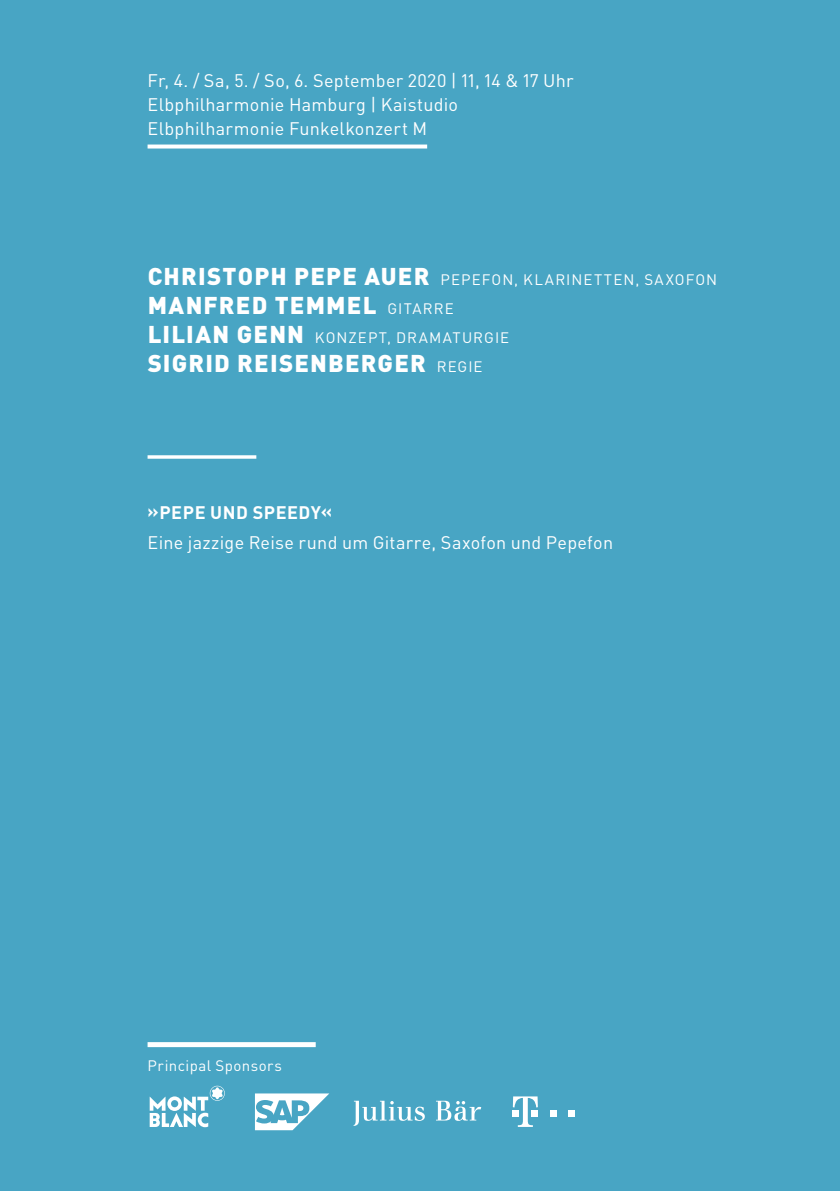
<style>
.page{position:relative;width:840px;height:1191px;background:#fff}
.page>*{position:absolute;margin:0;border:0;box-sizing:border-box;transform-origin:0 0}
.t1{font:900 24px "DIN Pro";letter-spacing:.05em;color:#fff}
.t2{font:18px/24px "DIN Pro";letter-spacing:.015em;color:#fff}
.t3{font:700 18px "DIN Pro";letter-spacing:.03em;color:#fff}
.t4{font:15px "DIN Pro";letter-spacing:.07em;color:#fff}
.t5{font:15px "DIN Pro";letter-spacing:.035em;color:#fff}
.s1{font-weight:900;font-size:24px}
.s2{font-weight:400;font-size:15px}
</style>
<div class="page">
<div style="left:0;top:0;width:839px;height:1191px;background:#48a5c4"></div>
<svg style="left:147px;top:144px;width:280px;height:4px"></svg>
<div style="left:147px;top:1042px;width:168px;height:5px;background:#fff"></div>
<svg style="left:147px;top:455px;width:109px;height:4px"></svg>
<svg style="left:255px;top:1093px;width:74px;height:37px"></svg>
<svg style="left:436px;top:1100px;width:45px;height:20px"></svg>
<svg style="left:353px;top:1100px;width:71px;height:25px"></svg>
<svg style="left:150px;top:1085px;width:75px;height:42px"></svg>
<svg style="left:550px;top:1110px;width:6px;height:6px"></svg>
<svg style="left:568px;top:1110px;width:6px;height:6px"></svg>
<svg style="left:512px;top:1096px;width:25px;height:31px"></svg>
<p class="t2" style="left:147px;top:67px;width:427px">Fr, 4. / Sa, 5. / So, 6. September 2020 | 11, 14 &amp; 17 Uhr<br>Elbphilharmonie Hamburg | Kaistudio<br>Elbphilharmonie Funkelkonzert M</p>
<p class="t4" style="left:148px;top:270px;width:570px"><span class="s1">CHRISTOPH PEPE AUER</span> PEPEFON, KLARINETTEN, SAXOFON</p>
<h1 class="t1" style="left:148px;top:289px;width:307px">MANFRED TEMMEL <span class="s2">GITARRE</span></h1>
<p class="t4" style="left:148px;top:327px;width:363px"><span class="s1">LILIAN GENN</span> KONZEPT, DRAMATURGIE</p>
<h1 class="t1" style="left:148px;top:347px;width:336px">SIGRID REISENBERGER <span class="s2">REGIE</span></h1>
<p class="t3" style="left:147px;top:500px;width:186px">»PEPE UND SPEEDY«</p>
<p class="t2" style="left:147px;top:529px;width:467px">Eine jazzige Reise rund um Gitarre, Saxofon und Pepefon</p>
<p class="t5" style="left:147px;top:1055px;width:136px">Principal Sponsors</p>
</div>
